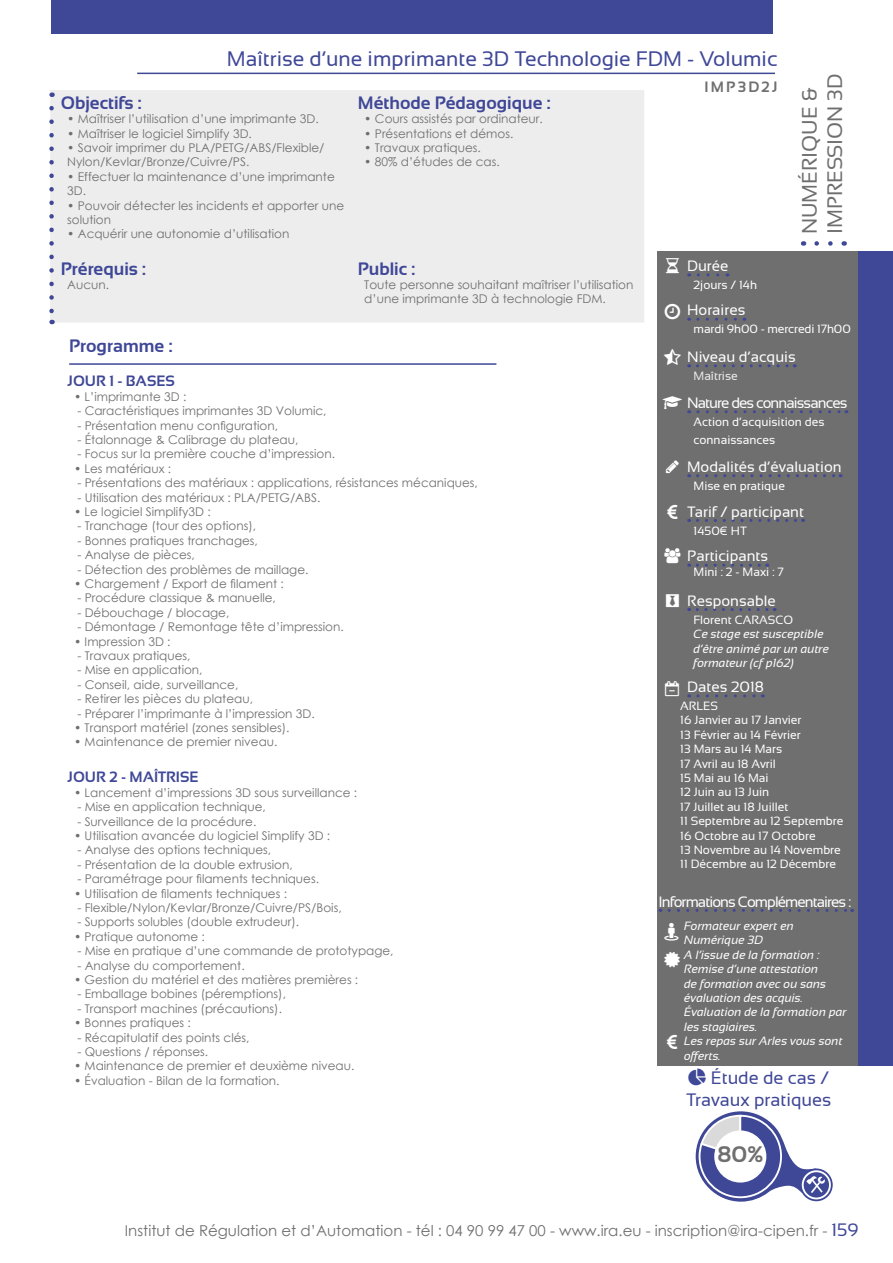
<style>
.page{position:relative;width:893px;height:1263px;background:#fff}
.page>*{position:absolute;margin:0;border:0;box-sizing:border-box;transform-origin:0 0}
.t1{font:700 22.5px "Sansation";color:#706f6f}
.t2{font:21px "Sansation";color:#3f4797}
.t3{font:21px/25.2px "Sansation";color:#706f6f}
.t4{font:700 18px "Sansation";color:#3f4797}
.t5{font:18px/21.6px "Sansation";color:#3f4797;text-align:right}
.t6{font:15px "Sansation";color:#fff}
.t7{font:15px "Century Gothic";color:#706f6f}
.t8{font:15px "Sansation";letter-spacing:-.06em;color:#fff}
.t9{font:700 15px "Sansation";color:#3f4797}
.t10{font:700 15px "Sansation";letter-spacing:.15em;color:#706f6f}
.t11{font:12px/14.4px "Century Gothic";color:#706f6f}
.t12{font:12px/14.4px "Sansation";color:#fff}
.t13{font:italic 12px/14.4px "Sansation";color:#fff}
.t14{font:12px "Sansation";color:#ededed}
.s1{font-family:"Sansation";font-size:18px;color:#3f4797}
</style>
<div class="page">
<div style="left:657px;top:252px;width:201px;height:814px;background:#706f6f"></div>
<div style="left:51px;top:0;width:721px;height:34px;background:#3f4797"></div>
<div style="left:858px;top:252px;width:35px;height:814px;background:#3f4797"></div>
<hr style="left:137px;top:73px;width:638px;height:1px;background:#3f4797">
<svg style="left:817px;top:241px;width:16px;height:5px"></svg>
<div style="left:50px;top:90px;width:594px;height:233px;background:#ededed"></div>
<hr style="left:69px;top:363px;width:427px;height:2px;background:#3f4797">
<svg style="left:49px;top:108px;width:5px;height:216px"></svg>
<svg style="left:698px;top:694px;width:65px;height:3px"></svg>
<svg style="left:697px;top:519px;width:107px;height:3px"></svg>
<svg style="left:697px;top:564px;width:71px;height:3px"></svg>
<svg style="left:698px;top:318px;width:47px;height:3px"></svg>
<svg style="left:698px;top:273px;width:30px;height:3px"></svg>
<svg style="left:697px;top:364px;width:98px;height:3px"></svg>
<svg style="left:698px;top:410px;width:149px;height:3px"></svg>
<svg style="left:698px;top:474px;width:143px;height:3px"></svg>
<svg style="left:697px;top:608px;width:78px;height:3px"></svg>
<svg style="left:800px;top:1168px;width:33px;height:33px"></svg>
<div style="left:802px;top:1170px;width:29px;height:29px;border:2px solid #fff;border-radius:50%"></div>
<svg style="left:696px;top:1111px;width:129px;height:91px"></svg>
<div style="left:715px;top:1131px;width:50px;height:50px;background:#fff;border-radius:50%"></div>
<div style="left:714px;top:1130px;width:52px;height:52px;border:2px solid #fff;border-radius:50%"></div>
<svg style="left:669px;top:909px;width:184px;height:3px"></svg>
<h2 class="t2" style="left:227px;top:47px;width:552px">Maîtrise d’une imprimante 3D Technologie FDM - Volumic</h2>
<h3 class="t4" style="left:61px;top:93px;width:82px">Objectifs :</h3>
<p class="t11" style="left:67px;top:112px;width:253px">• Maîtriser l’utilisation d’une imprimante 3D.</p>
<p class="t11" style="left:67px;top:126px;width:186px">• Maîtriser le logiciel Simplify 3D.</p>
<p class="t11" style="left:67px;top:140px;width:259px">• Savoir imprimer du PLA/PETG/ABS/Flexible/<br>Nylon/Kevlar/Bronze/Cuivre/PS.</p>
<p class="t11" style="left:67px;top:169px;width:269px">• Effectuer la maintenance d’une imprimante<br>3D.</p>
<p class="t11" style="left:67px;top:198px;width:279px">• Pouvoir détecter les incidents et apporter une solution</p>
<p class="t11" style="left:67px;top:227px;width:224px">• Acquérir une autonomie d’utilisation</p>
<h3 class="t4" style="left:358px;top:93px;width:194px">Méthode Pédagogique :</h3>
<p class="t11" style="left:364px;top:112px;width:180px">• Cours assistés par ordinateur.</p>
<p class="t11" style="left:364px;top:126px;width:151px">• Présentations et démos.</p>
<p class="t11" style="left:364px;top:140px;width:118px">• Travaux pratiques.</p>
<p class="t11" style="left:364px;top:155px;width:137px">• 80% d’études de cas.</p>
<p class="t10" style="left:704px;top:79px;width:75px">IMP3D2J</p>
<h2 class="t3" style="left:797px;top:234px;width:162px;rotate:-90deg">NUMÉRIQUE &amp;<br>IMPRESSION 3D</h2>
<h3 class="t4" style="left:61px;top:258px;width:87px">Prérequis :</h3>
<p class="t11" style="left:67px;top:277px;width:43px">Aucun.</p>
<h3 class="t4" style="left:69px;top:336px;width:105px">Programme :</h3>
<h3 class="t4" style="left:358px;top:258px;width:59px">Public :</h3>
<p class="t11" style="left:364px;top:277px;width:271px">Toute personne souhaitant maîtriser l’utilisation d’une imprimante 3D à technologie FDM.</p>
<p class="t9" style="left:68px;top:373px;width:109px">JOUR 1 - BASES</p>
<p class="t11" style="left:74px;top:389px;width:114px">• L’imprimante 3D :</p>
<p class="t11" style="left:77px;top:403px;width:251px">- Caractéristiques imprimantes 3D Volumic,</p>
<p class="t11" style="left:77px;top:418px;width:202px">- Présentation menu configuration,</p>
<p class="t11" style="left:77px;top:432px;width:222px">- Étalonnage &amp; Calibrage du plateau,</p>
<p class="t11" style="left:77px;top:447px;width:259px">- Focus sur la première couche d’impression.</p>
<p class="t11" style="left:74px;top:461px;width:99px">• Les matériaux :</p>
<p class="t11" style="left:77px;top:475px;width:402px">- Présentations des matériaux : applications, résistances mécaniques,</p>
<p class="t11" style="left:77px;top:490px;width:245px">- Utilisation des matériaux : PLA/PETG/ABS.</p>
<p class="t11" style="left:74px;top:504px;width:138px">• Le logiciel Simplify3D :</p>
<p class="t11" style="left:77px;top:519px;width:180px">- Tranchage (tour des options),</p>
<p class="t11" style="left:77px;top:533px;width:182px">- Bonnes pratiques tranchages,</p>
<p class="t11" style="left:77px;top:547px;width:119px">- Analyse de pièces,</p>
<p class="t11" style="left:77px;top:562px;width:233px">- Détection des problèmes de maillage.</p>
<p class="t11" style="left:74px;top:576px;width:211px">• Chargement / Export de filament :</p>
<p class="t11" style="left:77px;top:591px;width:200px">- Procédure classique &amp; manuelle,</p>
<p class="t11" style="left:77px;top:605px;width:154px">- Débouchage / blocage,</p>
<p class="t11" style="left:77px;top:619px;width:268px">- Démontage / Remontage tête d’impression.</p>
<p class="t11" style="left:74px;top:634px;width:98px">• Impression 3D :</p>
<p class="t11" style="left:77px;top:648px;width:115px">- Travaux pratiques,</p>
<p class="t11" style="left:77px;top:663px;width:127px">- Mise en application,</p>
<p class="t11" style="left:77px;top:677px;width:163px">- Conseil, aide, surveillance,</p>
<p class="t11" style="left:77px;top:691px;width:177px">- Retirer les pièces du plateau,</p>
<p class="t11" style="left:77px;top:706px;width:239px">- Préparer l’imprimante à l’impression 3D.</p>
<p class="t11" style="left:74px;top:720px;width:217px">• Transport matériel (zones sensibles).</p>
<p class="t11" style="left:74px;top:735px;width:205px">• Maintenance de premier niveau.</p>
<p class="t9" style="left:68px;top:769px;width:132px">JOUR 2 - MAÎTRISE</p>
<p class="t11" style="left:74px;top:785px;width:285px">• Lancement d’impressions 3D sous surveillance :</p>
<p class="t11" style="left:77px;top:799px;width:190px">- Mise en application technique,</p>
<p class="t11" style="left:77px;top:814px;width:180px">- Surveillance de la procédure.</p>
<p class="t11" style="left:74px;top:828px;width:258px">• Utilisation avancée du logiciel Simplify 3D :</p>
<p class="t11" style="left:77px;top:843px;width:195px">- Analyse des options techniques,</p>
<p class="t11" style="left:77px;top:857px;width:217px">- Présentation de la double extrusion,</p>
<p class="t11" style="left:77px;top:871px;width:243px">- Paramétrage pour filaments techniques.</p>
<p class="t11" style="left:74px;top:886px;width:215px">• Utilisation de filaments techniques :</p>
<p class="t11" style="left:77px;top:900px;width:266px">- Flexible/Nylon/Kevlar/Bronze/Cuivre/PS/Bois,</p>
<p class="t11" style="left:77px;top:915px;width:223px">- Supports solubles (double extrudeur).</p>
<p class="t11" style="left:74px;top:929px;width:132px">• Pratique autonome :</p>
<p class="t11" style="left:77px;top:943px;width:318px">- Mise en pratique d’une commande de prototypage,</p>
<p class="t11" style="left:77px;top:958px;width:169px">- Analyse du comportement.</p>
<p class="t11" style="left:74px;top:972px;width:286px">• Gestion du matériel et des matières premières :</p>
<p class="t11" style="left:77px;top:987px;width:210px">- Emballage bobines (péremptions),</p>
<p class="t11" style="left:77px;top:1001px;width:206px">- Transport machines (précautions).</p>
<p class="t11" style="left:74px;top:1015px;width:118px">• Bonnes pratiques :</p>
<p class="t11" style="left:77px;top:1030px;width:174px">- Récapitulatif des points clés,</p>
<p class="t11" style="left:77px;top:1044px;width:132px">- Questions / réponses.</p>
<p class="t11" style="left:74px;top:1059px;width:282px">• Maintenance de premier et deuxième niveau.</p>
<p class="t11" style="left:74px;top:1073px;width:207px">• Évaluation - Bilan de la formation.</p>
<p class="t6" style="left:687px;top:258px;width:43px">Durée</p>
<p class="t12" style="left:693px;top:278px;width:65px">2jours / 14h</p>
<p class="t6" style="left:687px;top:302px;width:60px">Horaires</p>
<p class="t12" style="left:693px;top:322px;width:159px">mardi 9h00 - mercredi 17h00</p>
<p class="t6" style="left:687px;top:348px;width:110px">Niveau d’acquis</p>
<p class="t14" style="left:693px;top:369px;width:46px">Maîtrise</p>
<p class="t8" style="left:687px;top:394px;width:162px">Nature des connaissances</p>
<p class="t12" style="left:693px;top:413px;width:132px;line-height:18px">Action d’acquisition des connaissances</p>
<p class="t6" style="left:687px;top:458px;width:156px">Modalités d’évaluation</p>
<p class="t12" style="left:693px;top:479px;width:93px">Mise en pratique</p>
<p class="t6" style="left:687px;top:503px;width:118px">Tarif / participant</p>
<p class="t12" style="left:693px;top:523px;width:55px">1450€ HT</p>
<p class="t6" style="left:687px;top:548px;width:83px">Participants</p>
<p class="t12" style="left:693px;top:564px;width:92px">Mini : 2 - Maxi : 7</p>
<p class="t6" style="left:687px;top:592px;width:90px">Responsable</p>
<p class="t12" style="left:693px;top:612px;width:101px">Florent CARASCO</p>
<p class="t13" style="left:693px;top:627px;width:137px">Ce stage est susceptible d’être animé par un autre formateur (cf p162)</p>
<p class="t6" style="left:687px;top:678px;width:78px">Dates 2018</p>
<p class="t12" style="left:680px;top:699px;width:165px">ARLES<br>16 Janvier au 17 Janvier<br>13 Février au 14 Février<br>13 Mars au 14 Mars<br>17 Avril au 18 Avril<br>15 Mai au 16 Mai<br>12 Juin au 13 Juin<br>17 Juillet au 18 Juillet<br>11 Septembre au 12 Septembre<br>16 Octobre au 17 Octobre<br>13 Novembre au 14 Novembre<br>11 Décembre au 12 Décembre</p>
<p class="t8" style="left:658px;top:893px;width:194px">Informations Complémentaires :</p>
<p class="t13" style="left:684px;top:919px;width:164px">Formateur expert en<br>Numérique 3D<br>A l’issue de la formation :<br>Remise d’une attestation<br>de formation avec ou sans évaluation des acquis.<br>Évaluation de la formation par les stagiaires.<br>Les repas sur Arles vous sont offerts.</p>
<h3 class="t5" style="left:686px;top:1067px;width:147px">Étude de cas /<br>Travaux pratiques</h3>
<h1 class="t1" style="left:717px;top:1141px;width:48px">80%</h1>
<p class="t7" style="left:125px;top:1220px;width:735px">Institut de Régulation et d’Automation - tél : 04 90 99 47 00 - www.ira.eu - inscription@ira-cipen.fr - <span class="s1">159</span></p>
</div>
